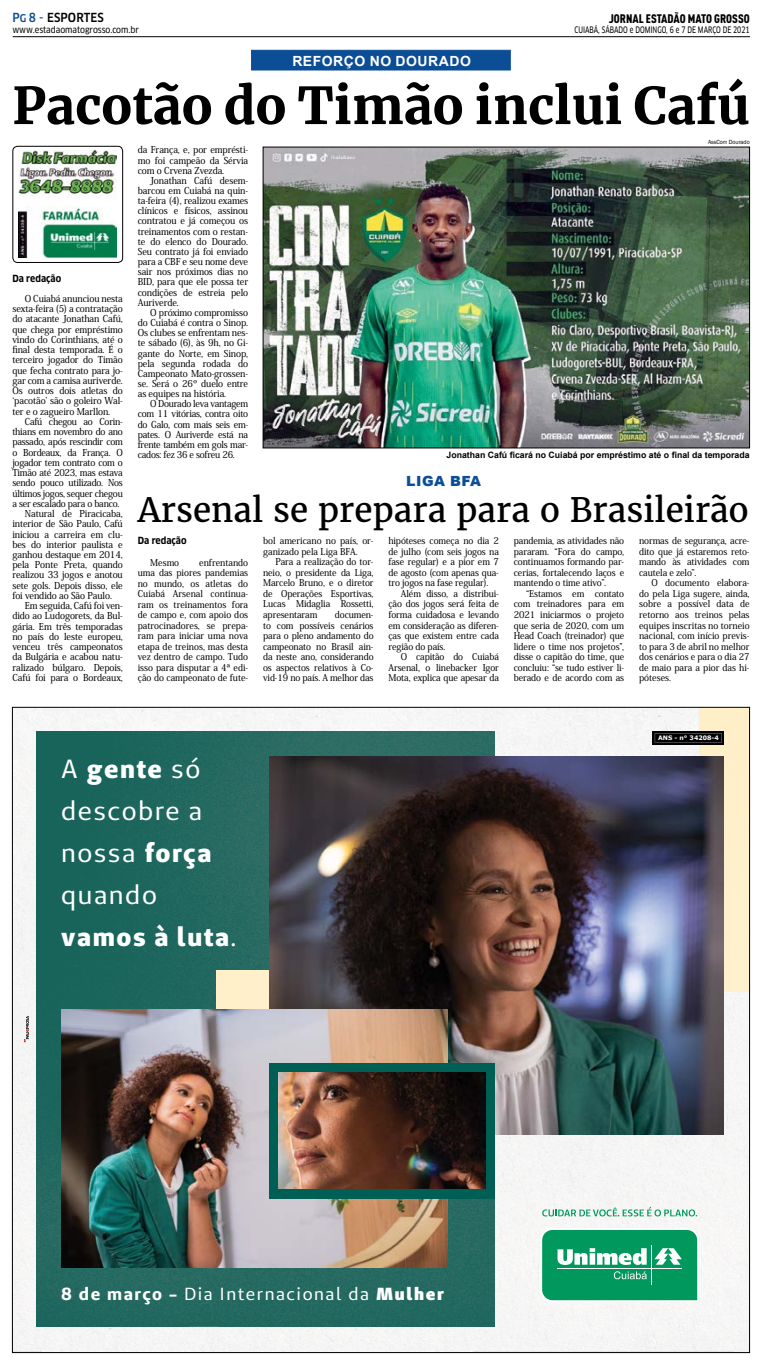
<style>
.page{position:relative;width:762px;height:1365px;background:#fff}
.page>*{position:absolute;margin:0;border:0;box-sizing:border-box;transform-origin:0 0}
.t1{font:700 50.75px "Merriweather";color:#000}
.t2{font:33.25px "Merriweather";color:#000}
.t3{font:26.25px/42px "Unimed Sans";letter-spacing:.06em;color:#fff}
.t4{font:17.5px "Unimed Sans";letter-spacing:.09em;color:#fff}
.t5{font:700 14px "Arial";letter-spacing:.035em;color:#fff}
.t6{font:900 14px "Arial";letter-spacing:.035em;color:#0c4e96}
.t7{font:12.25px "DIN Cond Black Alternate";color:#000}
.t8{font:500 condensed 12.25px "Clan OT";letter-spacing:.01em;color:#000}
.t9{font:700 condensed 9.62px "Clan OT";color:#000}
.t10{font:500 9.45px/10.2px "Koz Min Pro";letter-spacing:-.01em;color:#000;text-align:justify;scale:.95 1}
.t11{font:500 9.45px/10.2px "Koz Min Pro";letter-spacing:-.01em;color:#000;text-align:justify;scale:.94 1}
.t12{font:500 9.28px/10.5px "Koz Min Pro";letter-spacing:-.01em;color:#000;text-align:justify;scale:.95 1}
.t13{font:700 8.75px "Arial";color:#000}
.t14{font:8.75px "Clan OT Narrow News";color:#000;scale:.8 1}
.t15{font:8.75px "Clan OT Narrow News";color:#000}
.t16{font:6.12px "Franklin Gothic";letter-spacing:-.01em;color:#000;scale:.95 1}
.t17{font:700 6.12px "Verdana";color:#fff}
.s1{color:#0c4e96}
.s2{font-size:10.5px;color:#0c4e96}
.s3{font-weight:800}
.s4{font-weight:700}
.s5{font-weight:900}
</style>
<div class="page">
<hr style="left:13px;top:36px;width:736px;height:1px;background:#000">
<img style="left:19px;top:150px;width:98px;height:108px">
<div style="left:13px;top:146px;width:110px;height:117px;border:1px solid #000;border-radius:5px"></div>
<div style="left:251px;top:50px;width:259px;height:20px;background:#0c4e96;border:1px solid #0c4e96"></div>
<div style="left:16px;top:709px;width:683px;height:27px;background:#f6f6f6"></div>
<div style="left:14px;top:736px;width:28px;height:614px;background:#f6f5f5"></div>
<div style="left:494px;top:736px;width:131px;height:461px;background:#f5f5f5"></div>
<img style="left:625px;top:736px;width:74px;height:20px">
<div style="left:625px;top:990px;width:122px;height:360px;background:#f6f6f5"></div>
<div style="left:472px;top:1197px;width:154px;height:153px;background:#f6f6f5"></div>
<div style="left:42px;top:1326px;width:430px;height:24px;background:#f5f5f5"></div>
<div style="left:699px;top:709px;width:48px;height:281px;background:#fff0cb"></div>
<img style="left:36px;top:731px;width:458px;height:156px">
<img style="left:36px;top:887px;width:153px;height:439px">
<img style="left:189px;top:887px;width:80px;height:94px">
<img style="left:434px;top:1198px;width:60px;height:128px">
<img style="left:189px;top:981px;width:30px;height:345px">
<img style="left:311px;top:1266px;width:123px;height:60px">
<img style="left:219px;top:1266px;width:92px;height:60px">
<svg style="left:24px;top:1015px;width:5px;height:27px"></svg>
<div style="left:216px;top:970px;width:53px;height:39px;background:#fff0cb"></div>
<img style="left:269px;top:756px;width:454px;height:377px">
<img style="left:61px;top:1009px;width:386px;height:257px">
<div style="left:269px;top:1062px;width:225px;height:136px;background:#005f55"></div>
<img style="left:279px;top:1072px;width:206px;height:116px">
<svg style="left:540px;top:1227px;width:159px;height:74px"></svg>
<svg style="left:542px;top:1206px;width:155px;height:10px"></svg>
<svg style="left:652px;top:731px;width:71px;height:13px"></svg>
<svg style="left:654px;top:733px;width:67px;height:9px"></svg>
<img style="left:265px;top:149px;width:482px;height:297px">
<div style="left:263px;top:147px;width:486px;height:301px;border:1px solid #000"></div>
<h3 class="t8" style="left:12px;top:10px;width:93px"><span class="s1">P</span><span class="s2">G</span> <span class="s1">8 -</span> ESPORTES</h3>
<p class="t15" style="left:12px;top:24px;width:128px">www.estadaomatogrosso.com.br</p>
<h3 class="t7" style="left:608px;top:11px;width:142px">JORNAL ESTADÃO MATO GROSSO</h3>
<p class="t14" style="left:574px;top:25px;width:220px">CUIABÁ, SÁBADO e DOMINGO, 6 e 7 DE MARÇO DE 2021</p>
<h3 class="t5" style="left:292px;top:51px;width:180px">REFORÇO NO DOURADO</h3>
<h1 class="t1" style="left:12px;top:74px;width:738px">Pacotão do Timão inclui Cafú</h1>
<p class="t10" style="left:138px;top:144px;width:118px">da França, e, por emprésti&shy;mo foi campeão da Sérvia com o Crvena Zvezda.</p>
<p class="t10" style="left:138px;top:175px;width:118px;text-indent:12px">Jonathan Cafú desem&shy;barcou em Cuiabá na quin&shy;ta-feira (4), realizou exames clínicos e físicos, assinou contratou e já começou os treinamentos com o restan&shy;te do elenco do Dourado.<br>Seu contrato já foi enviado para a CBF e seu nome deve sair nos próximos dias no BID, para que ele possa ter condições de estreia pelo Auriverde.</p>
<p class="t10" style="left:138px;top:307px;width:118px;text-indent:12px">O próximo compromisso do Cuiabá é contra o Sinop.<br>Os clubes se enfrentam nes&shy;te sábado (6), às 9h, no Gi&shy;gante do Norte, em Sinop, pela segunda rodada do Campeonato Mato-grossen&shy;se. Será o 26º duelo entre as equipes na história.</p>
<p class="t11" style="left:138px;top:398px;width:119px;text-indent:12px">O Dourado leva vantagem com 11 vitórias, contra oito do Galo, com mais seis em&shy;pates. O Auriverde está na frente também em gols mar&shy;cados: fez 36 e sofreu 26.</p>
<p class="t16" style="left:708px;top:138px;width:45px">AssCom Dourado</p>
<p class="t9" style="left:12px;top:272px;width:50px">Da redação</p>
<p class="t10" style="left:12px;top:293px;width:118px;text-indent:12px">O Cuiabá anunciou nesta sexta-feira (5) a contratação do atacante Jonathan Cafú, que chega por empréstimo vindo do Corinthians, até o final desta temporada. É o terceiro jogador do Timão que fecha contrato para jo&shy;gar com a camisa auriverde.<br>Os outros dois atletas do ‘pacotão’ são o goleiro Wal&shy;ter e o zagueiro Marllon.</p>
<p class="t11" style="left:25px;top:416px;width:106px">Cafú chegou ao Corin-</p>
<p class="t11" style="left:12px;top:426px;width:119px">thians em novembro do ano</p>
<p class="t11" style="left:12px;top:436px;width:119px">passado, após rescindir com</p>
<p class="t11" style="left:12px;top:446px;width:119px">o Bordeaux, da França. O</p>
<p class="t11" style="left:12px;top:457px;width:119px">jogador tem contrato com o</p>
<p class="t11" style="left:12px;top:467px;width:119px">Timão até 2023, mas estava</p>
<p class="t11" style="left:12px;top:477px;width:119px">sendo pouco utilizado. Nos</p>
<p class="t11" style="left:12px;top:487px;width:119px">últimos jogos, sequer chegou</p>
<p class="t11" style="left:12px;top:498px;width:115px">a ser escalado para o banco.</p>
<p class="t10" style="left:25px;top:508px;width:105px">Natural de Piracicaba,</p>
<p class="t10" style="left:12px;top:518px;width:118px">interior de São Paulo, Cafú</p>
<p class="t10" style="left:12px;top:528px;width:118px">iniciou a carreira em clu-</p>
<p class="t10" style="left:12px;top:539px;width:118px">bes do interior paulista e</p>
<p class="t10" style="left:12px;top:549px;width:118px">ganhou destaque em 2014,</p>
<p class="t10" style="left:12px;top:559px;width:118px">pela Ponte Preta, quando</p>
<p class="t10" style="left:12px;top:569px;width:118px">realizou 33 jogos e anotou</p>
<p class="t10" style="left:12px;top:579px;width:118px">sete gols. Depois disso, ele</p>
<p class="t10" style="left:12px;top:590px;width:106px">foi vendido ao São Paulo.</p>
<p class="t10" style="left:25px;top:600px;width:105px">Em seguida, Cafú foi ven-</p>
<p class="t10" style="left:12px;top:610px;width:118px">dido ao Ludogorets, da Bul-</p>
<p class="t10" style="left:12px;top:620px;width:118px">gária. Em três temporadas</p>
<p class="t10" style="left:12px;top:631px;width:118px">no país do leste europeu,</p>
<p class="t10" style="left:12px;top:641px;width:118px">venceu três campeonatos</p>
<p class="t10" style="left:12px;top:651px;width:118px">da Bulgária e acabou natu-</p>
<p class="t10" style="left:12px;top:661px;width:118px">ralizado búlgaro. Depois,</p>
<p class="t10" style="left:12px;top:672px;width:118px">Cafú foi para o Bordeaux,</p>
<p class="t13" style="left:446px;top:449px;width:304px">Jonathan Cafú ficará no Cuiabá por empréstimo até o final da temporada</p>
<h3 class="t6" style="left:406px;top:471px;width:76px">LIGA BFA</h3>
<h2 class="t2" style="left:138px;top:489px;width:612px">Arsenal se prepara para o Brasileirão</h2>
<p class="t12" style="left:513px;top:535px;width:118px">pandemia, as atividades não pararam. “Fora do campo, continuamos formando par&shy;cerias, fortalecendo laços e mantendo o time ativo”.</p>
<p class="t12" style="left:513px;top:588px;width:118px;text-indent:12px">“Estamos em contato com treinadores para em 2021 iniciarmos o projeto que seria de 2020, com um Head Coach (treinador) que lidere o time nos projetos”, disse o capitão do time, que concluiu: “se tudo estiver li&shy;berado e de acordo com as</p>
<p class="t9" style="left:138px;top:535px;width:50px">Da redação</p>
<p class="t12" style="left:150px;top:556px;width:32px">Mesmo</p>
<p class="t12" style="left:388px;top:535px;width:118px">hipóteses começa no dia 2 de julho (com seis jogos na fase regular) e a pior em 7 de agosto (com apenas qua&shy;tro jogos na fase regular).</p>
<p class="t12" style="left:388px;top:588px;width:118px;text-indent:12px">Além disso, a distribui&shy;ção dos jogos será feita de forma cuidadosa e levando em consideração as diferen&shy;ças que existem entre cada região do país.</p>
<p class="t12" style="left:388px;top:651px;width:118px;text-indent:12px">O capitão do Cuiabá Arsenal, o linebacker Igor Mota, explica que apesar da</p>
<p class="t12" style="left:639px;top:535px;width:118px">normas de segurança, acre&shy;dito que já estaremos reto&shy;mando às atividades com cautela e zelo”.</p>
<p class="t12" style="left:639px;top:577px;width:118px;text-indent:12px">O documento elabora&shy;do pela Liga sugere, ainda, sobre a possível data de retorno aos treinos pelas equipes inscritas no torneio nacional, com início previs&shy;to para 3 de abril no melhor dos cenários e para o dia 27 de maio para a pior das hi&shy;póteses.</p>
<p class="t12" style="left:263px;top:535px;width:118px">bol americano no país, or&shy;ganizado pela Liga BFA.</p>
<p class="t12" style="left:263px;top:556px;width:118px;text-indent:12px">Para a realização do tor&shy;neio, o presidente da Liga, Marcelo Bruno, e o diretor de Operações Esportivas, Lucas Midaglia Rossetti, apresentaram</p>
<p class="t12" style="left:138px;top:556px;width:118px;text-indent:61px">enfrentando uma das piores pandemias no mundo, os atletas do Cuiabá Arsenal continua&shy;ram os treinamentos fora de campo e, com apoio dos patrocinadores, se prepa&shy;ram para iniciar uma nova etapa de treinos, mas desta vez dentro de campo. Tudo isso para disputar a 4ª edi&shy;ção do campeonato de fute-</p>
<p class="t12" style="left:263px;top:609px;width:118px;text-indent:72px">documen&shy;to com possíveis cenários para o pleno andamento do campeonato no Brasil ain&shy;da neste ano, considerando os aspectos relativos à Co&shy;vid-19 no país. A melhor das</p>
<h3 class="t3" style="left:61px;top:747px;width:176px">A <span class="s3">gente</span> só descobre a nossa <span class="s3">força </span>quando <span class="s3">vamos à luta</span>.</h3>
<h3 class="t4" style="left:61px;top:1282px;width:384px"><span class="s4">8 de março -</span> Dia Internacional da <span class="s5">Mulher</span></h3>
<p class="t17" style="left:658px;top:733px;width:62px">ANS - n° 34208-4</p>
</div>
